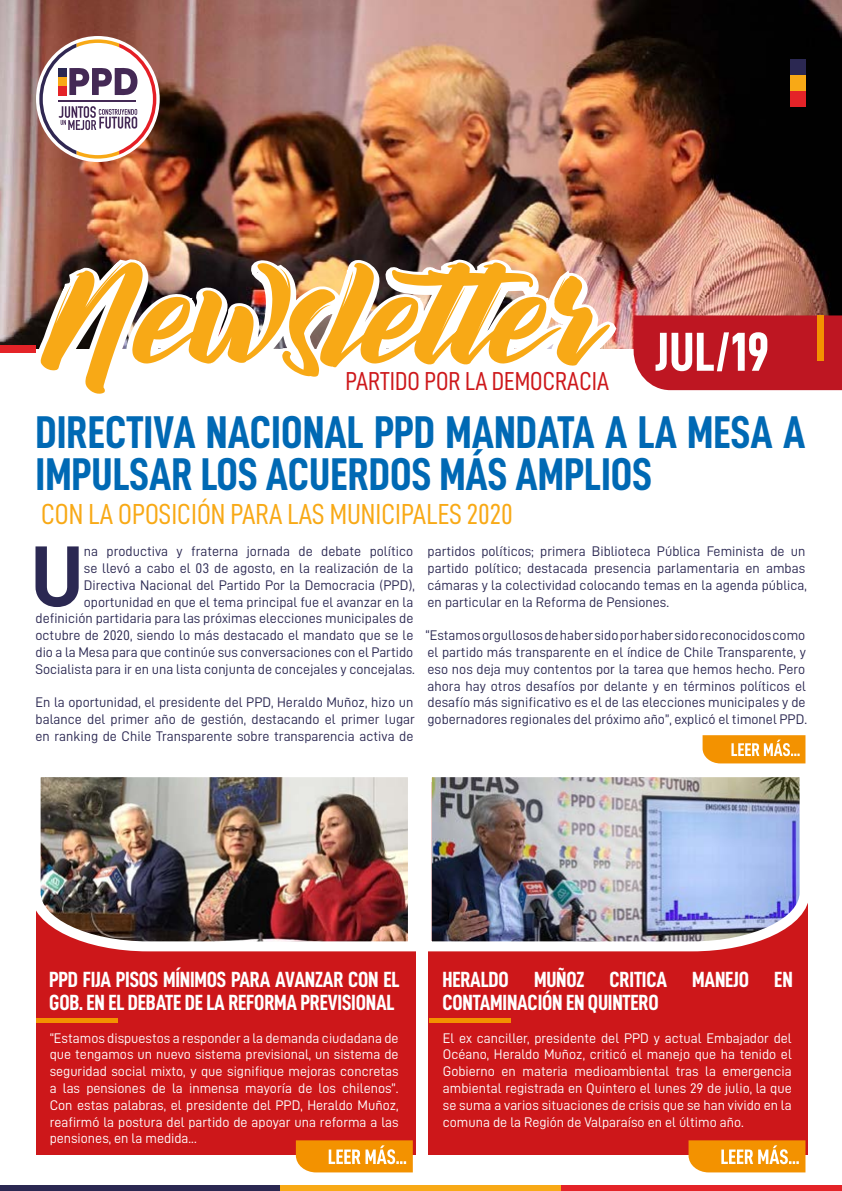
<style>
.page{position:relative;width:842px;height:1191px;background:#fff}
.page>*{position:absolute;margin:0;border:0;box-sizing:border-box;transform-origin:0 0}
.t1{font:87px "D DIN Bold";color:#2b2852}
.t2{font:46px/42px "D DIN Condensed Bold";color:#0069b4}
.t3{font:29px "D DIN Condensed";color:#f8a916}
.t4{font:26px "D DIN Condensed";color:#cd171a}
.t5{font:22px/23px "D DIN Condensed Bold";letter-spacing:-.01em;color:#fff}
.t6{font:14px/16.8px "D DIN";color:#2b2852}
.t7{font:14px/16.8px "D DIN";color:#fff;text-align:justify}
</style>
<div class="page">
<img style="left:0;top:0;width:842px;height:349px">
<div style="left:634px;top:315px;width:208px;height:75px;background:#be1622"></div>
<div style="left:0;top:1185px;width:281px;height:6px;background:#2b2852"></div>
<div style="left:281px;top:1185px;width:280px;height:6px;background:#f8a916"></div>
<div style="left:561px;top:1185px;width:281px;height:6px;background:#e42328"></div>
<svg style="left:36px;top:36px;width:124px;height:126px"></svg>
<svg style="left:39px;top:39px;width:117px;height:120px"></svg>
<img style="left:0;top:184px;width:624px;height:179px">
<svg style="left:41px;top:262px;width:569px;height:132px"></svg>
<div style="left:0;top:345px;width:35px;height:8px;background:#e42328"></div>
<div style="left:789px;top:60px;width:16px;height:15px;background:#2b2852"></div>
<div style="left:789px;top:75px;width:16px;height:16px;background:#f8a916"></div>
<div style="left:789px;top:91px;width:16px;height:16px;background:#e42328"></div>
<div style="left:817px;top:315px;width:6px;height:45px;background:#f39200"></div>
<div style="left:36px;top:782px;width:379px;height:373px;background:#cd171a"></div>
<div style="left:428px;top:782px;width:379px;height:373px;background:#cd171a"></div>
<img style="left:36px;top:777px;width:380px;height:179px">
<svg style="left:296px;top:1140px;width:117px;height:32px;background:#f4a128"></svg>
<svg style="left:688px;top:1140px;width:117px;height:32px;background:#f4a129"></svg>
<div style="left:36px;top:1018px;width:82px;height:5px;background:#f39200"></div>
<div style="left:429px;top:1018px;width:82px;height:5px;background:#f39200"></div>
<img style="left:428px;top:762px;width:380px;height:194px">
<svg style="left:702px;top:735px;width:103px;height:28px;background:#f4a42b"></svg>
<h3 class="t4" style="left:346px;top:367px;width:425px">PARTIDO POR LA DEMOCRACIA <sup>JUL/19</sup></h3>
<h2 class="t2" style="left:36px;top:410px;width:771px">DIRECTIVA NACIONAL PPD MANDATA A LA MESA A<br>IMPULSAR LOS ACUERDOS MÁS AMPLIOS</h2>
<h3 class="t3" style="left:41px;top:498px;width:473px">CON LA OPOSICIÓN PARA LAS MUNICIPALES 2020</h3>
<p class="t6" style="left:35px;top:542px;width:381px;text-align:right">na productiva y fraterna jornada de debate político<br>se llevó a cabo el 03 de agosto, en la realización de la Directiva Nacional del Partido Por la Democracia (PPD), oportunidad en que el tema principal fue el avanzar en la definición partidaria para las próximas elecciones municipales de octubre de 2020, siendo lo más destacado el mandato que se le dio a la Mesa para que continúe sus conversaciones con el Partido Socialista para ir en una lista conjunta de concejales y concejalas.</p>
<p class="t6" style="left:36px;top:694px;width:381px;text-align:justify">En la oportunidad, el presidente del PPD, Heraldo Muñoz, hizo un balance del primer año de gestión, destacando el primer lugar en ranking de Chile Transparente sobre transparencia activa de</p>
<h1 class="t1" style="left:30px;top:528px;width:55px">U</h1>
<p class="t6" style="left:428px;top:542px;width:381px">partidos políticos; primera Biblioteca Pública Feminista de un partido político; destacada presencia parlamentaria en ambas cámaras y la colectividad colocando temas en la agenda pública, en particular en la Reforma de Pensiones.</p>
<p class="t6" style="left:425px;top:626px;width:383px">“Estamos orgullosos de haber sido por haber sido reconocidos como el partido más transparente en el índice de Chile Transparente, y eso nos deja muy contentos por la tarea que hemos hecho. Pero ahora hay otros desafíos por delante y en términos políticos el desafío más significativo es el de las elecciones municipales y de gobernadores regionales del próximo año”, explicó el timonel PPD.</p>
<h3 class="t5" style="left:49px;top:967px;width:352px">PPD FIJA PISOS MÍNIMOS PARA AVANZAR CON EL<br>GOB. EN EL DEBATE DE LA REFORMA PREVISIONAL</h3>
<h3 class="t5" style="left:442px;top:967px;width:352px">HERALDO MUÑOZ CRITICA MANEJO EN<br>CONTAMINACIÓN EN QUINTERO</h3>
<p class="t7" style="left:50px;top:1029px;width:350px">“Estamos dispuestos a responder a la demanda ciudadana de que tengamos un nuevo sistema previsional, un sistema de seguridad social mixto, y que signifique mejoras concretas a las pensiones de la inmensa mayoría de los chilenos”.<br>Con estas palabras, el presidente del PPD, Heraldo Muñoz, reafirmó la postura del partido de apoyar una reforma a las pensiones, en la medida...</p>
<p class="t7" style="left:443px;top:1029px;width:350px">El ex canciller, presidente del PPD y actual Embajador del Océano, Heraldo Muñoz, criticó el manejo que ha tenido el Gobierno en materia medioambiental tras la emergencia ambiental registrada en Quintero el lunes 29 de julio, la que se suma a varios situaciones de crisis que se han vivido en la comuna de la Región de Valparaíso en el último año.</p>
</div>
